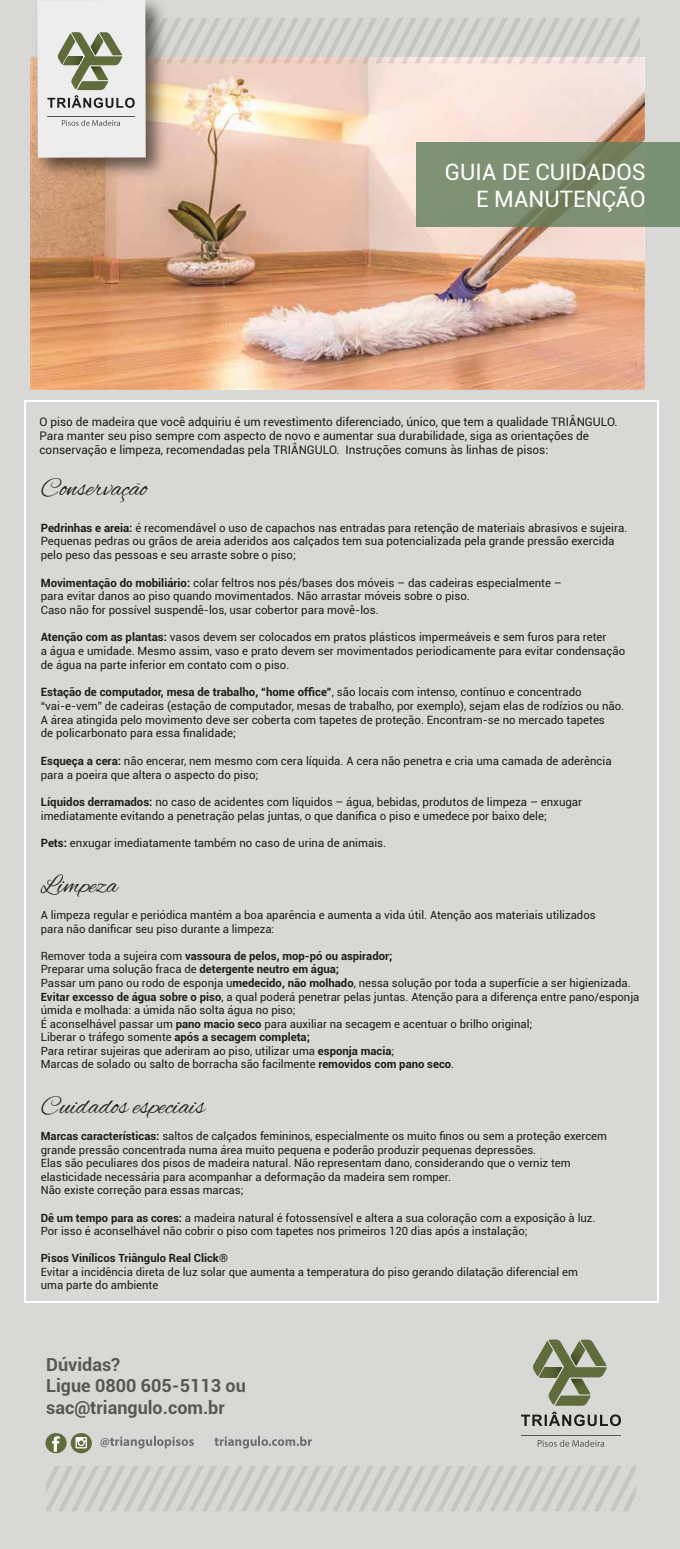
<style>
.page{position:relative;width:680px;height:1549px;background:#d8d8d6}
.page>*{position:absolute;margin:0;border:0;box-sizing:border-box;transform-origin:0 0}
.t1{font:26px "Alex Brush";color:#1d1d1b}
.t2{font:22.6px/27.2px "Roboto";color:#fff;text-align:right}
.t3{font:700 18px/21.6px "Roboto";color:#575756}
.t4{font:11.8px/14.2px "Roboto";color:#1d1d1b}
.t5{font:11.4px/13.7px "Roboto";color:#1d1d1b}
.t6{font:11.3px/13.6px "Roboto";color:#1d1d1b}
.t7{font:700 11.3px "Roboto";color:#1d1d1b}
.s1{font-weight:700}
</style>
<div class="page">
<img style="left:31px;top:57px;width:613px;height:332px">
<svg style="left:417px;top:142px;width:263px;height:85px;background:#7b8d70"></svg>
<img style="left:30px;top:57px;width:143px;height:128px">
<svg style="left:37px;top:0;width:602px;height:158px"></svg>
<hr style="left:47px;top:116px;width:88px;height:1px;background:#575756">
<svg style="left:538px;top:1440px;width:66px;height:7px"></svg>
<svg style="left:521px;top:1412px;width:100px;height:14px"></svg>
<svg style="left:533px;top:1340px;width:74px;height:66px"></svg>
<hr style="left:521px;top:1435px;width:100px;height:1px;background:#575756">
<svg style="left:46px;top:1467px;width:590px;height:44px"></svg>
<svg style="left:45px;top:1433px;width:47px;height:20px"></svg>
<svg style="left:100px;top:1437px;width:94px;height:12px"></svg>
<svg style="left:215px;top:1437px;width:97px;height:12px"></svg>
<h2 class="t2" style="left:445px;top:158px;width:202px">GUIA DE CUIDADOS<br>E MANUTENÇÃO</h2>
<p class="t4" style="left:39px;top:414px;width:580px">O piso de madeira que você adquiriu é um revestimento diferenciado, único, que tem a qualidade TRIÂNGULO.<br>Para manter seu piso sempre com aspecto de novo e aumentar sua durabilidade, siga as orientações de conservação e limpeza, recomendadas pela TRIÂNGULO. Instruções comuns às linhas de pisos:</p>
<h1 class="t1" style="left:41px;top:474px;width:108px">Conservação</h1>
<p class="t5" style="left:41px;top:520px;width:588px"><span class="s1">Pedrinhas e areia:</span> é recomendável o uso de capachos nas entradas para retenção de materiais abrasivos e sujeira.<br>Pequenas pedras ou grãos de areia aderidos aos calçados tem sua potencializada pela grande pressão exercida pelo peso das pessoas e seu arraste sobre o piso;</p>
<p class="t5" style="left:41px;top:575px;width:523px"><span class="s1">Movimentação do mobiliário:</span> colar feltros nos pés/bases dos móveis – das cadeiras especialmente – para evitar danos ao piso quando movimentados. Não arrastar móveis sobre o piso.<br>Caso não for possível suspendê-los, usar cobertor para movê-los.</p>
<p class="t5" style="left:41px;top:630px;width:586px"><span class="s1">Atenção com as plantas:</span> vasos devem ser colocados em pratos plásticos impermeáveis e sem furos para reter<br>a água e umidade. Mesmo assim, vaso e prato devem ser movimentados periodicamente para evitar condensação de água na parte inferior em contato com o piso.</p>
<p class="t5" style="left:41px;top:685px;width:585px"><span class="s1">Estação de computador, mesa de trabalho, “home office”</span>, são locais com intenso, contínuo e concentrado “vai-e-vem” de cadeiras (estação de computador, mesas de trabalho, por exemplo), sejam elas de rodízios ou não.<br>A área atingida pelo movimento deve ser coberta com tapetes de proteção. Encontram-se no mercado tapetes<br>de policarbonato para essa finalidade;</p>
<p class="t5" style="left:41px;top:754px;width:572px"><span class="s1">Esqueça a cera:</span> não encerar, nem mesmo com cera líquida. A cera não penetra e cria uma camada de aderência para a poeira que altera o aspecto do piso;</p>
<p class="t5" style="left:41px;top:795px;width:543px"><span class="s1">Líquidos derramados:</span> no caso de acidentes com líquidos – água, bebidas, produtos de limpeza – enxugar imediatamente evitando a penetração pelas juntas, o que danifica o piso e umedece por baixo dele;</p>
<p class="t5" style="left:41px;top:836px;width:347px"><span class="s1">Pets:</span> enxugar imediatamente também no caso de urina de animais.</p>
<h1 class="t1" style="left:41px;top:871px;width:78px">Limpeza</h1>
<p class="t6" style="left:41px;top:908px;width:556px">A limpeza regular e periódica mantém a boa aparência e aumenta a vida útil. Atenção aos materiais utilizados para não danificar seu piso durante a limpeza:</p>
<p class="t6" style="left:41px;top:949px;width:600px">Remover toda a sujeira com <span class="s1">vassoura de pelos, mop-pó ou aspirador;<br></span>Preparar uma solução fraca de <span class="s1">detergente neutro em água;<br></span>Passar um pano ou rodo de esponja u<span class="s1">medecido, não molhado</span>, nessa solução por toda a superfície a ser higienizada.<br><span class="s1">Evitar excesso de água sobre o piso</span>, a qual poderá penetrar pelas juntas. Atenção para a diferença entre pano/esponja úmida e molhada: a úmida não solta água no piso;<br>É aconselhável passar um <span class="s1">pano macio seco</span> para auxiliar na secagem e acentuar o brilho original;<br>Liberar o tráfego somente <span class="s1">após a secagem completa;<br></span>Para retirar sujeiras que aderiram ao piso, utilizar uma <span class="s1">esponja macia</span>;<br>Marcas de solado ou salto de borracha são facilmente <span class="s1">removidos com pano seco</span>.</p>
<h1 class="t1" style="left:41px;top:1092px;width:166px">Cuidados especiais</h1>
<p class="t6" style="left:41px;top:1129px;width:568px"><span class="s1">Marcas características:</span> saltos de calçados femininos, especialmente os muito finos ou sem a proteção exercem grande pressão concentrada numa área muito pequena e poderão produzir pequenas depressões.<br>Elas são peculiares dos pisos de madeira natural. Não representam dano, considerando que o verniz tem elasticidade necessária para acompanhar a deformação da madeira sem romper.<br>Não existe correção para essas marcas;</p>
<p class="t6" style="left:41px;top:1210px;width:556px"><span class="s1">Dê um tempo para as cores:</span> a madeira natural é fotossensível e altera a sua coloração com a exposição à luz.<br>Por isso é aconselhável não cobrir o piso com tapetes nos primeiros 120 dias após a instalação;</p>
<p class="t7" style="left:41px;top:1250px;width:189px">Pisos Vinílicos Triângulo Real Click®</p>
<p class="t6" style="left:41px;top:1265px;width:539px">Evitar a incidência direta de luz solar que aumenta a temperatura do piso gerando dilatação diferencial em uma parte do ambiente</p>
<h3 class="t3" style="left:46px;top:1353px;width:201px">Dúvidas?<br>Ligue 0800 605-5113 ou sac@triangulo.com.br</h3>
</div>
